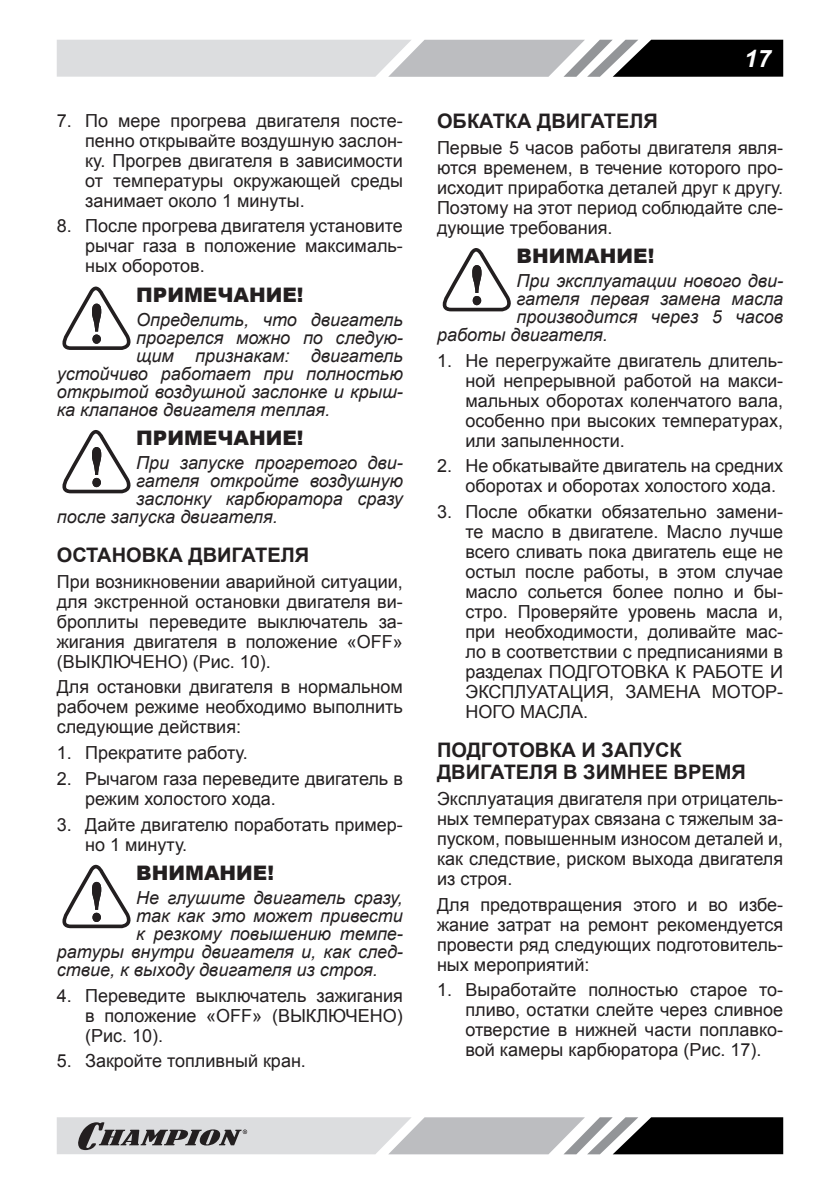
<style>
.page{position:relative;width:840px;height:1191px;background:#fff}
.page>*{position:absolute;margin:0;border:0;box-sizing:border-box;transform-origin:0 0}
.t1{font:italic 700 24px "Arial";color:#fff}
.Заголовок2{font:700 20px/22px "Arial";color:#231f20}
.ВНИМАНИЕ{font:900 20px "Arial";color:#231f20}
.Текст_список{font:18px/20px "Arial";color:#231f20;text-align:justify}
.Текст_основной{font:18px/20px "Arial";color:#231f20;text-align:justify}
.ВНИМАНИЕ_ТЕКСТ{font:italic 18px "Arial";color:#231f20}
</style>
<div class="page">
<svg style="left:57px;top:40px;width:725px;height:37px;background:#a7a8aa"></svg>
<svg style="left:57px;top:1117px;width:725px;height:37px;background:#9c9d9e"></svg>
<svg style="left:62px;top:286px;width:69px;height:64px"></svg>
<svg style="left:62px;top:430px;width:69px;height:63px"></svg>
<svg style="left:62px;top:864px;width:69px;height:64px"></svg>
<svg style="left:442px;top:248px;width:69px;height:63px"></svg>
<p class="Текст_список" style="left:85px;top:110px;width:319px;text-indent:-28px">7. По мере прогрева двигателя посте&shy;пенно открывайте воздушную заслон&shy;ку. Прогрев двигателя в зависимости от температуры окружающей среды занимает около 1 минуты.</p>
<p class="Текст_список" style="left:85px;top:216px;width:319px;text-indent:-28px">8. После прогрева двигателя установите рычаг газа в положение максималь&shy;ных оборотов.</p>
<p class="ВНИМАНИЕ" style="left:136px;top:280px;width:169px">ПРИМЕЧАНИЕ!</p>
<p class="ВНИМАНИЕ_ТЕКСТ" style="left:136px;top:308px;width:268px">Определить, что двигатель</p>
<p class="ВНИМАНИЕ_ТЕКСТ" style="left:136px;top:326px;width:268px">прогрелся можно по следую-</p>
<p class="ВНИМАНИЕ_ТЕКСТ" style="left:136px;top:344px;width:268px">щим признакам: двигатель</p>
<p class="ВНИМАНИЕ_ТЕКСТ" style="left:57px;top:362px;width:347px">устойчиво работает при полностью</p>
<p class="ВНИМАНИЕ_ТЕКСТ" style="left:57px;top:380px;width:347px">открытой воздушной заслонке и крыш-</p>
<p class="ВНИМАНИЕ_ТЕКСТ" style="left:57px;top:398px;width:275px">ка клапанов двигателя теплая.</p>
<p class="ВНИМАНИЕ" style="left:136px;top:424px;width:169px">ПРИМЕЧАНИЕ!</p>
<p class="ВНИМАНИЕ_ТЕКСТ" style="left:136px;top:451px;width:268px">При запуске прогретого дви-</p>
<p class="ВНИМАНИЕ_ТЕКСТ" style="left:136px;top:469px;width:268px">гателя откройте воздушную</p>
<p class="ВНИМАНИЕ_ТЕКСТ" style="left:136px;top:487px;width:268px">заслонку карбюратора сразу</p>
<p class="ВНИМАНИЕ_ТЕКСТ" style="left:57px;top:505px;width:222px">после запуска двигателя.</p>
<p class="Заголовок2" style="left:57px;top:544px;width:254px">ОСТАНОВКА ДВИГАТЕЛЯ</p>
<p class="Текст_основной" style="left:57px;top:571px;width:347px">При возникновении аварийной ситуации, для экстренной остановки двигателя ви&shy;броплиты переведите выключатель за&shy;жигания двигателя в положение «OFF» (ВЫКЛЮЧЕНО) (Рис. 10).</p>
<p class="Текст_основной" style="left:57px;top:677px;width:347px">Для остановки двигателя в нормальном рабочем режиме необходимо выполнить следующие действия:</p>
<p class="Текст_список" style="left:57px;top:743px;width:192px">1. Прекратите работу.</p>
<p class="Текст_список" style="left:85px;top:768px;width:319px;text-indent:-28px">2. Рычагом газа переведите двигатель в режим холостого хода.</p>
<p class="Текст_список" style="left:85px;top:814px;width:319px;text-indent:-28px">3. Дайте двигателю поработать пример&shy;но 1 минуту.</p>
<p class="ВНИМАНИЕ" style="left:136px;top:858px;width:139px">ВНИМАНИЕ!</p>
<p class="ВНИМАНИЕ_ТЕКСТ" style="left:136px;top:886px;width:268px">Не глушите двигатель сразу,</p>
<p class="ВНИМАНИЕ_ТЕКСТ" style="left:136px;top:904px;width:268px">так как это может привести</p>
<p class="ВНИМАНИЕ_ТЕКСТ" style="left:136px;top:922px;width:268px">к резкому повышению темпе-</p>
<p class="ВНИМАНИЕ_ТЕКСТ" style="left:57px;top:940px;width:347px">ратуры внутри двигателя и, как след-</p>
<p class="ВНИМАНИЕ_ТЕКСТ" style="left:57px;top:958px;width:322px">ствие, к выходу двигателя из строя.</p>
<p class="Текст_список" style="left:85px;top:985px;width:319px;text-indent:-28px">4. Переведите выключатель зажигания в положение «OFF» (ВЫКЛЮЧЕНО) (Рис. 10).</p>
<p class="Текст_список" style="left:57px;top:1051px;width:250px">5. Закройте топливный кран.</p>
<h1 class="t1" style="left:743px;top:42px;width:28px">17</h1>
<p class="Заголовок2" style="left:437px;top:111px;width:222px">ОБКАТКА ДВИГАТЕЛЯ</p>
<p class="Текст_основной" style="left:437px;top:137px;width:347px">Первые 5 часов работы двигателя явля&shy;ются временем, в течение которого про&shy;исходит приработка деталей друг к другу.<br>Поэтому на этот период соблюдайте сле&shy;дующие требования.</p>
<p class="ВНИМАНИЕ" style="left:516px;top:242px;width:139px">ВНИМАНИЕ!</p>
<p class="ВНИМАНИЕ_ТЕКСТ" style="left:516px;top:269px;width:268px">При эксплуатации нового дви-</p>
<p class="ВНИМАНИЕ_ТЕКСТ" style="left:516px;top:287px;width:268px">гателя первая замена масла</p>
<p class="ВНИМАНИЕ_ТЕКСТ" style="left:516px;top:305px;width:268px">производится через 5 часов</p>
<p class="ВНИМАНИЕ_ТЕКСТ" style="left:437px;top:323px;width:172px">работы двигателя.</p>
<p class="Текст_список" style="left:465px;top:350px;width:319px;text-indent:-28px">1. Не перегружайте двигатель длитель&shy;ной непрерывной работой на макси&shy;мальных оборотах коленчатого вала, особенно при высоких температурах, или запыленности.</p>
<p class="Текст_список" style="left:465px;top:456px;width:319px;text-indent:-28px">2. Не обкатывайте двигатель на средних оборотах и оборотах холостого хода.</p>
<p class="Текст_список" style="left:465px;top:502px;width:319px;text-indent:-28px">3. После обкатки обязательно замени&shy;те масло в двигателе. Масло лучше всего сливать пока двигатель еще не остыл после работы, в этом случае масло сольется более полно и бы&shy;стро. Проверяйте уровень масла и, при необходимости, доливайте мас&shy;ло в соответствии с предписаниями в разделах ПОДГОТОВКА К РАБОТЕ И ЭКСПЛУАТАЦИЯ, ЗАМЕНА МОТОР-НОГО МАСЛА.</p>
<p class="Заголовок2" style="left:437px;top:740px;width:310px">ПОДГОТОВКА И ЗАПУСК<br>ДВИГАТЕЛЯ В ЗИМНЕЕ ВРЕМЯ</p>
<p class="Текст_основной" style="left:437px;top:789px;width:347px">Эксплуатация двигателя при отрицатель&shy;ных температурах связана с тяжелым за&shy;пуском, повышенным износом деталей и, как следствие, риском выхода двигателя из строя.</p>
<p class="Текст_основной" style="left:437px;top:894px;width:347px">Для предотвращения этого и во избе&shy;жание затрат на ремонт рекомендуется провести ряд следующих подготовитель&shy;ных мероприятий:</p>
<p class="Текст_список" style="left:465px;top:980px;width:319px;text-indent:-28px">1. Выработайте полностью старое то&shy;пливо, остатки слейте через сливное отверстие в нижней части поплавко&shy;вой камеры карбюратора (Рис. 17).</p>
</div>
